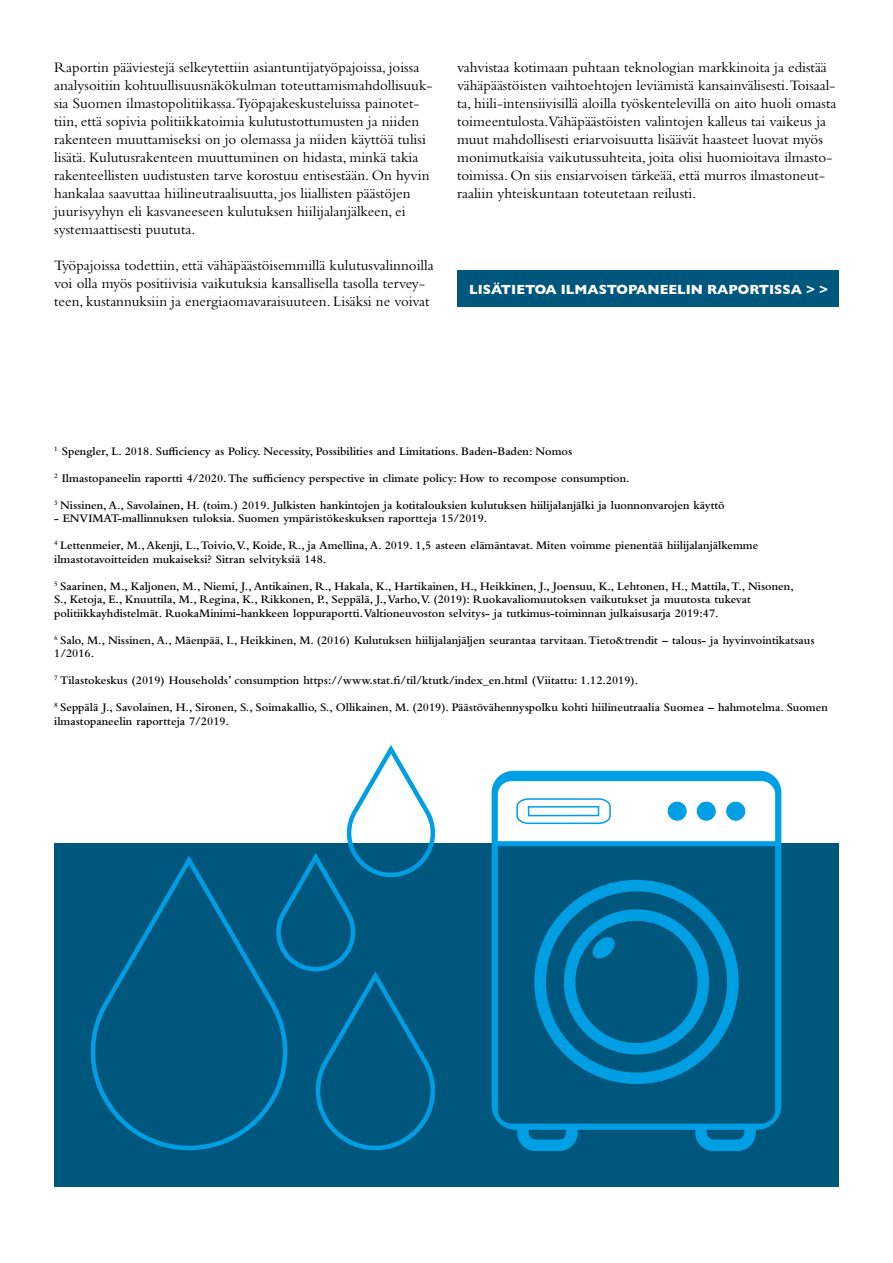
<style>
.page{position:relative;width:893px;height:1263px;background:#fff}
.page>*{position:absolute;margin:0;border:0;box-sizing:border-box;transform-origin:0 0}
.t1{font:15px/18px "Bembo Std";color:#000}
.t2{font:700 13.5px "Gill Sans";color:#fff}
.t3{font:600 12px/13.5px "Bembo Std";color:#000}
</style>
<div class="page">
<div style="left:457px;top:270px;width:382px;height:36px;background:#00577d"></div>
<div style="left:54px;top:843px;width:785px;height:343px;background:#00577d"></div>
<svg style="left:90px;top:856px;width:184px;height:295px"></svg>
<svg style="left:274px;top:745px;width:162px;height:406px"></svg>
<svg style="left:492px;top:771px;width:289px;height:380px"></svg>
<svg style="left:534px;top:880px;width:205px;height:204px"></svg>
<div style="left:668px;top:802px;width:19px;height:19px;background:#009fe3;border-radius:50%"></div>
<div style="left:697px;top:802px;width:19px;height:19px;background:#009fe3;border-radius:50%"></div>
<div style="left:726px;top:802px;width:19px;height:19px;background:#009fe3;border-radius:50%"></div>
<svg style="left:516px;top:797px;width:96px;height:28px"></svg>
<p class="t1" style="left:54px;top:58px;width:380px">Raportin pääviestejä selkeytettiin asiantuntijatyöpajoissa, joissa analysoitiin kohtuullisuusnäkökulman toteuttamismahdollisuuk&shy;sia Suomen ilmastopolitiikassa.Työpajakeskusteluissa painotet&shy;tiin, että sopivia politiikkatoimia kulutustottumusten ja niiden rakenteen muuttamiseksi on jo olemassa ja niiden käyttöä tulisi lisätä. Kulutusrakenteen muuttuminen on hidasta, minkä takia rakenteellisten uudistusten tarve korostuu entisestään. On hyvin hankalaa saavuttaa hiilineutraalisuutta, jos liiallisten päästöjen juurisyyhyn eli kasvaneeseen kulutuksen hiilijalanjälkeen, ei systemaattisesti puututa.</p>
<p class="t1" style="left:54px;top:256px;width:381px">Työpajoissa todettiin, että vähäpäästöisemmillä kulutusvalinnoilla voi olla myös positiivisia vaikutuksia kansallisella tasolla tervey&shy;teen, kustannuksiin ja energiaomavaraisuuteen. Lisäksi ne voivat</p>
<p class="t1" style="left:457px;top:58px;width:381px">vahvistaa kotimaan puhtaan teknologian markkinoita ja edistää vähäpäästöisten vaihtoehtojen leviämistä kansainvälisesti.Toisaal&shy;ta, hiili-intensiivisillä aloilla työskentelevillä on aito huoli omasta toimeentulosta.Vähäpäästöisten valintojen kalleus tai vaikeus ja muut mahdollisesti eriarvoisuutta lisäävät haasteet luovat myös monimutkaisia vaikutussuhteita, joita olisi huomioitava ilmasto&shy;toimissa. On siis ensiarvoisen tärkeää, että murros ilmastoneut&shy;raaliin yhteiskuntaan toteutetaan reilusti.</p>
<p class="t2" style="left:469px;top:279px;width:360px">LISÄTIETOA ILMASTOPANEELIN RAPORTISSA &gt; &gt;</p>
<p class="t3" style="left:54px;top:444px;width:520px"><sup>1</sup> Spengler, L. 2018. Sufficiency as Policy. Necessity, Possibilities and Limitations. Baden-Baden: Nomos</p>
<p class="t3" style="left:54px;top:471px;width:577px"><sup>2</sup> Ilmastopaneelin raportti 4/2020. The sufficiency perspective in climate policy: How to recompose consumption.</p>
<p class="t3" style="left:54px;top:498px;width:672px"><sup>3</sup> Nissinen, A., Savolainen, H. (toim.) 2019. Julkisten hankintojen ja kotitalouksien kulutuksen hiilijalanjälki ja luonnonvarojen käyttö</p>
<p class="t3" style="left:54px;top:512px;width:435px">- ENVIMAT-mallinnuksen tuloksia. Suomen ympäristökeskuksen raportteja 15/2019.</p>
<p class="t3" style="left:54px;top:539px;width:706px"><sup>4</sup> Lettenmeier, M., Akenji, L., Toivio, V., Koide, R., ja Amellina, A. 2019. 1,5 asteen elämäntavat. Miten voimme pienentää hiilijalanjälkemme ilmastotavoitteiden mukaiseksi? Sitran selvityksiä 148.</p>
<p class="t3" style="left:54px;top:579px;width:741px"><sup>5</sup> Saarinen, M., Kaljonen, M., Niemi, J., Antikainen, R., Hakala, K., Hartikainen, H., Heikkinen, J., Joensuu, K., Lehtonen, H., Mattila, T., Nisonen,<br>S., Ketoja, E., Knuuttila, M., Regina, K., Rikkonen, P., Seppälä, J., Varho, V. (2019): Ruokavaliomuutoksen vaikutukset ja muutosta tukevat politiikkayhdistelmät. RuokaMinimi-hankkeen loppuraportti. Valtioneuvoston selvitys- ja tutkimus-toiminnan julkaisusarja 2019:47.</p>
<p class="t3" style="left:54px;top:633px;width:762px"><sup>6</sup> Salo, M., Nissinen, A., Mäenpää, I., Heikkinen, M. (2016) Kulutuksen hiilijalanjäljen seurantaa tarvitaan. Tieto&amp;trendit – talous- ja hyvinvointikatsaus<br>1/2016.</p>
<p class="t3" style="left:54px;top:674px;width:586px"><sup>7</sup> Tilastokeskus (2019) Households’ consumption https://www.stat.fi/til/ktutk/index_en.html (Viitattu: 1.12.2019).</p>
<p class="t3" style="left:54px;top:701px;width:775px"><sup>8</sup> Seppälä J., Savolainen, H., Sironen, S., Soimakallio, S., Ollikainen, M. (2019). Päästövähennyspolku kohti hiilineutraalia Suomea – hahmotelma. Suomen ilmastopaneelin raportteja 7/2019.</p>
</div>
